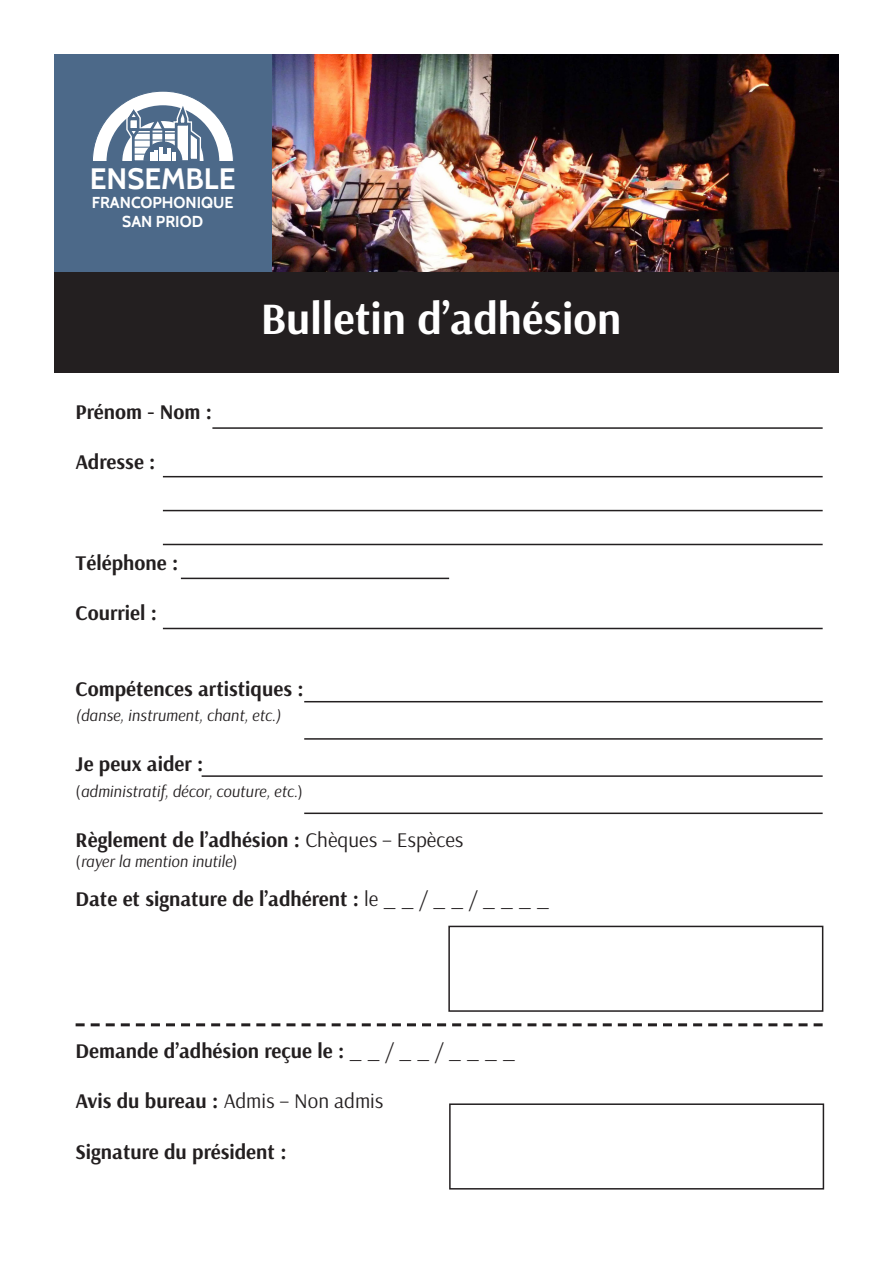
<style>
.page{position:relative;width:893px;height:1263px;background:#fff}
.page>*{position:absolute;margin:0;border:0;box-sizing:border-box;transform-origin:0 0}
.t1{font:700 45px "Arsenal";color:#fff}
.t2{font:700 29.4px "Cabin";color:#fff}
.t3{font:700 21px "Arsenal";color:#231f20}
.t4{font:21px "Arsenal";color:#231f20}
.t5{font:italic 16.5px "Arsenal";color:#231f20}
.t6{font:700 15.75px/18.9px "Cabin";color:#fff;text-align:center}
.s1{font-style:normal}
.s2{font-weight:400}
.s3{font-weight:700}
</style>
<div class="page">
<img style="left:272px;top:54px;width:567px;height:218px">
<div style="left:54px;top:54px;width:218px;height:218px;background:#4c6989"></div>
<svg style="left:92px;top:91px;width:141px;height:70px"></svg>
<div style="left:54px;top:272px;width:785px;height:100px;background:#231f20"></div>
<hr style="left:212px;top:427px;width:611px;height:2px;background:#231f20">
<hr style="left:163px;top:476px;width:660px;height:1px;background:#231f20">
<hr style="left:163px;top:510px;width:660px;height:1px;background:#231f20">
<hr style="left:163px;top:544px;width:660px;height:1px;background:#231f20">
<hr style="left:163px;top:628px;width:660px;height:1px;background:#231f20">
<hr style="left:304px;top:701px;width:519px;height:1px;background:#231f20">
<hr style="left:304px;top:738px;width:519px;height:2px;background:#231f20">
<hr style="left:202px;top:775px;width:621px;height:2px;background:#231f20">
<hr style="left:304px;top:812px;width:519px;height:2px;background:#231f20">
<div style="left:448px;top:926px;width:375px;height:86px;border:2px solid #231f20"></div>
<div style="left:449px;top:1103px;width:375px;height:86px;border:2px solid #231f20"></div>
<svg style="left:76px;top:1023px;width:747px;height:3px"></svg>
<hr style="left:181px;top:578px;width:268px;height:1px;background:#231f20">
<p class="t2" style="left:90px;top:161px;width:147px">ENSEMBLE</p>
<p class="t6" style="left:92px;top:193px;width:143px">FRANCOPHONIQUE<br>SAN PRIOD</p>
<p class="t3" style="left:76px;top:399px;width:138px">Prénom - Nom :</p>
<p class="t3" style="left:76px;top:449px;width:81px">Adresse :</p>
<p class="t1" style="left:261px;top:291px;width:362px">Bulletin d’adhésion</p>
<p class="t3" style="left:76px;top:550px;width:104px">Téléphone :</p>
<p class="t3" style="left:76px;top:600px;width:83px">Courriel :</p>
<p class="t3" style="left:76px;top:676px;width:230px">Compétences artistiques :</p>
<p class="t5" style="left:76px;top:705px;width:207px">(danse, instrument, chant, etc.)</p>
<p class="t3" style="left:76px;top:751px;width:129px">Je peux aider :</p>
<p class="t5" style="left:76px;top:781px;width:229px"><span class="s1">(</span>administratif, décor, couture, etc.<span class="s1">)</span></p>
<p class="t3" style="left:76px;top:827px;width:389px">Règlement de l’adhésion : <span class="s2">Chèques – Espèces</span></p>
<p class="t5" style="left:76px;top:851px;width:163px"><span class="s1">(</span>rayer la mention inutile<span class="s1">)</span></p>
<p class="t3" style="left:76px;top:886px;width:475px">Date et signature de l’adhérent : <span class="s2">le _ _ / _ _ / _ _ _ _</span></p>
<p class="t3" style="left:76px;top:1038px;width:441px">Demande d’adhésion reçue le : <span class="s2">_ _ / _ _ / _ _ _ _</span></p>
<p class="t4" style="left:76px;top:1088px;width:309px"><span class="s3">Avis du bureau :</span> Admis – Non admis</p>
<p class="t3" style="left:76px;top:1138px;width:212px">Signature du président :</p>
</div>
